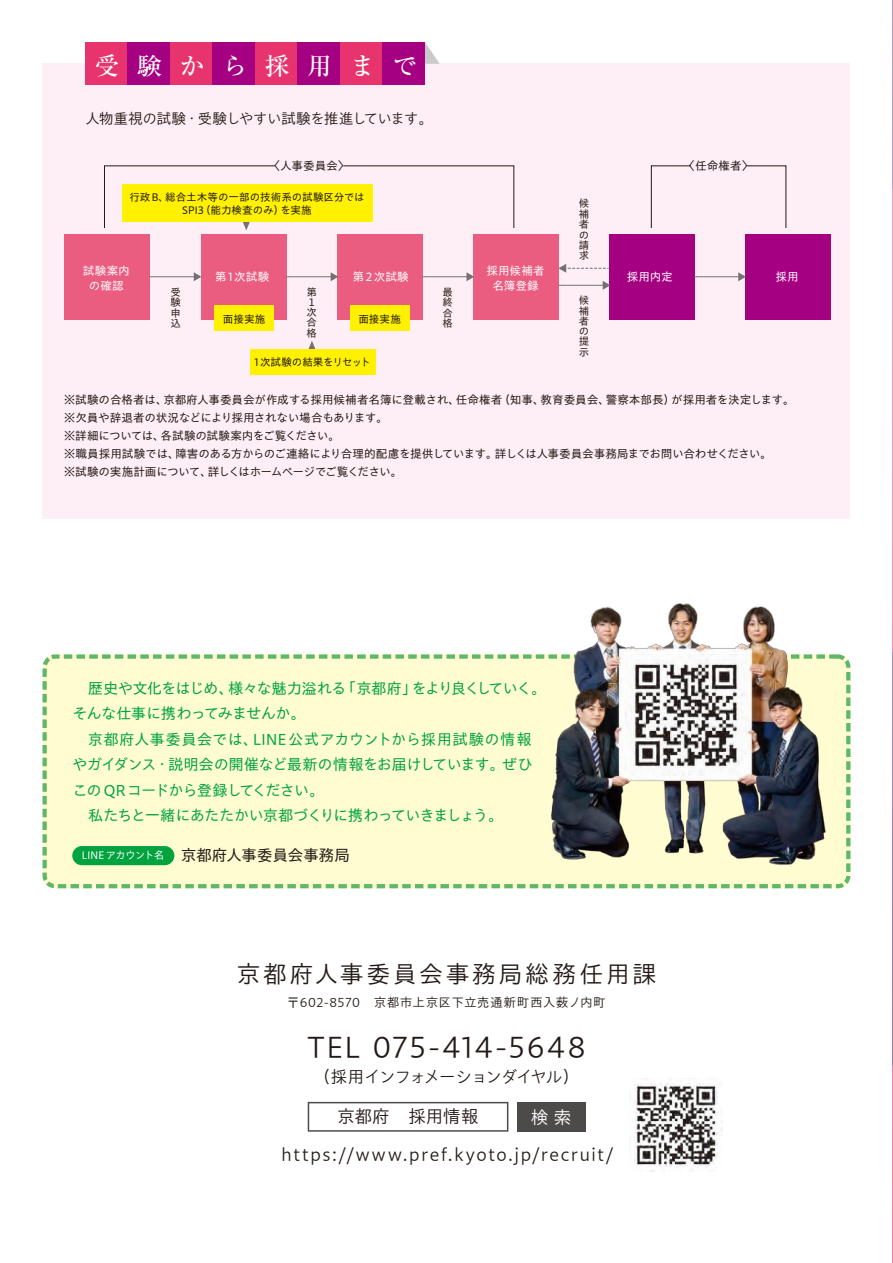
<style>
.page{position:relative;width:893px;height:1263px;background:#fff}
.page>*{position:absolute;margin:0;border:0;box-sizing:border-box;transform-origin:0 0}
.t1{font:300 29.7px "P Aoto Gothic Std N";letter-spacing:.065em;color:#231916}
.t2{font:300 24.45px "P Aoto Gothic Std N";letter-spacing:.08em;color:#231916}
.t3{font:500 24.45px "P Ryumin Pr 6 N";letter-spacing:.74em;color:#fff}
.t4{font:300 18px "P Aoto Gothic Std N";letter-spacing:.09em;color:#231916}
.t5{font:300 18px "P Aoto Gothic Std N";color:#fff}
.t6{font:300 16.95px "P Aoto Gothic Std N";letter-spacing:-.1em;color:#231916}
.t7{font:15.9px "P Aoto Gothic Std N";letter-spacing:-.03em;color:#231916}
.t8{font:15.45px/25.5px "P Aoto Gothic Std N";letter-spacing:-.055em;color:#00a33e}
.t9{font:15.45px "P Aoto Gothic Std N";letter-spacing:.01em;color:#00a33e}
.t10{font:15.45px "P Aoto Gothic Std N";letter-spacing:-.08em;color:#00a33e}
.t11{font:300 14.85px "P Aoto Gothic Std N";letter-spacing:-.06em;color:#231916}
.t12{font:300 12.75px "P Aoto Gothic Std N";letter-spacing:.025em;color:#231916}
.t13{font:11.7px/18px "P Aoto Gothic Std N";letter-spacing:-.03em;color:#231916}
.t14{font:11.7px/14.9px "P Aoto Gothic Std N";color:#fff;text-align:center}
.t15{font:10.65px/13.4px "P Aoto Gothic Std N";letter-spacing:-.01em;color:#231916;text-align:center}
.t16{font:10.65px "P Aoto Gothic Std N";letter-spacing:-.03em;color:#231916}
.t17{font:10.5px "P Aoto Gothic Std N";color:#231916}
.s1{font-size:10.65px;color:#fff}
</style>
<div class="page">
<div style="left:43px;top:64px;width:807px;height:455px;background:#fdeff5"></div>
<svg style="left:892px;top:495px;width:1px;height:768px"></svg>
<svg style="left:892px;top:0;width:1px;height:495px"></svg>
<svg style="left:892px;top:645px;width:1px;height:428px"></svg>
<div style="left:43px;top:654px;width:807px;height:234px;background:#fffcd2"></div>
<svg style="left:425px;top:43px;width:15px;height:21px"></svg>
<div style="left:85px;top:43px;width:43px;height:42px;background:#e7346e"></div>
<div style="left:128px;top:43px;width:42px;height:42px;background:#a50082"></div>
<div style="left:170px;top:43px;width:43px;height:42px;background:#e7346e"></div>
<div style="left:213px;top:43px;width:42px;height:42px;background:#a50082"></div>
<div style="left:255px;top:43px;width:43px;height:42px;background:#e7346e"></div>
<div style="left:298px;top:43px;width:42px;height:42px;background:#a50082"></div>
<div style="left:340px;top:43px;width:43px;height:42px;background:#e7346e"></div>
<div style="left:383px;top:43px;width:42px;height:42px;background:#a50082"></div>
<svg style="left:308px;top:341px;width:8px;height:8px"></svg>
<div style="left:250px;top:349px;width:126px;height:25px;background:#fff100"></div>
<div style="left:65px;top:234px;width:85px;height:85px;background:#ea5d80"></div>
<div style="left:201px;top:234px;width:85px;height:85px;background:#ea5d80"></div>
<div style="left:337px;top:234px;width:85px;height:85px;background:#ea5d80"></div>
<div style="left:473px;top:234px;width:85px;height:85px;background:#ea5d80"></div>
<div style="left:609px;top:234px;width:85px;height:85px;background:#a50082"></div>
<div style="left:745px;top:234px;width:85px;height:85px;background:#a50082"></div>
<div style="left:122px;top:185px;width:251px;height:37px;background:#fff100"></div>
<div style="left:214px;top:305px;width:60px;height:26px;background:#fff100"></div>
<div style="left:350px;top:305px;width:59px;height:26px;background:#fff100"></div>
<hr style="left:149px;top:276px;width:46px;height:1px;background:#727272">
<svg style="left:194px;top:272px;width:8px;height:9px"></svg>
<hr style="left:286px;top:276px;width:46px;height:1px;background:#727272">
<svg style="left:331px;top:272px;width:7px;height:9px"></svg>
<hr style="left:422px;top:276px;width:46px;height:1px;background:#727272">
<svg style="left:466px;top:272px;width:8px;height:9px"></svg>
<hr style="left:694px;top:276px;width:46px;height:1px;background:#727272">
<svg style="left:738px;top:272px;width:8px;height:9px"></svg>
<hr style="left:558px;top:285px;width:46px;height:1px;background:#727272">
<svg style="left:603px;top:281px;width:7px;height:9px"></svg>
<svg style="left:558px;top:264px;width:51px;height:9px"></svg>
<svg style="left:104px;top:165px;width:172px;height:65px"></svg>
<svg style="left:343px;top:165px;width:171px;height:63px"></svg>
<svg style="left:651px;top:165px;width:40px;height:63px"></svg>
<svg style="left:746px;top:165px;width:40px;height:63px"></svg>
<svg style="left:308px;top:1102px;width:200px;height:30px"></svg>
<div style="left:517px;top:1102px;width:68px;height:30px;background:#4d4a4a"></div>
<img style="left:629px;top:1078px;width:94px;height:94px">
<img style="left:541px;top:603px;width:290px;height:269px">
<img style="left:626px;top:655px;width:120px;height:120px">
<div style="left:72px;top:846px;width:102px;height:19px;background:#00a33e;border-radius:10px"></div>
<h2 class="t3" style="left:95px;top:46px;width:324px">受験から採用まで</h2>
<p class="t11" style="left:85px;top:108px;width:350px">人物重視の試験・受験しやすい試験を推進しています。</p>
<p class="t13" style="left:269px;top:158px;width:82px">〈人事委員会〉</p>
<p class="t15" style="left:129px;top:191px;width:237px">行政 B、総合土木等の一部の技術系の試験区分では<br>SPI3（能力検査のみ）を実施</p>
<p class="t17" style="left:579px;top:196px;width:12px">候</p>
<p class="t17" style="left:579px;top:207px;width:12px">補</p>
<p class="t17" style="left:579px;top:217px;width:12px">者</p>
<p class="t17" style="left:579px;top:227px;width:12px">の</p>
<p class="t17" style="left:579px;top:238px;width:12px">請</p>
<p class="t17" style="left:579px;top:248px;width:12px">求</p>
<p class="t13" style="left:683px;top:158px;width:72px">〈任命権者〉</p>
<p class="t14" style="left:83px;top:265px;width:48px">試験案内の確認</p>
<p class="t14" style="left:486px;top:265px;width:60px">採用候補者名簿登録</p>
<p class="t14" style="left:215px;top:270px;width:56px">第1次試験</p>
<p class="t14" style="left:352px;top:270px;width:58px">第2次試験</p>
<p class="t14" style="left:627px;top:270px;width:47px">採用内定</p>
<p class="t14" style="left:775px;top:270px;width:25px">採用</p>
<p class="t17" style="left:307px;top:284px;width:12px">第</p>
<p class="t17" style="left:171px;top:284px;width:12px">受</p>
<p class="t17" style="left:442px;top:284px;width:12px">最</p>
<p class="t17" style="left:579px;top:293px;width:12px">候</p>
<p class="t17" style="left:442px;top:295px;width:12px">終</p>
<p class="t17" style="left:171px;top:295px;width:12px">験</p>
<p class="t17" style="left:307px;top:295px;width:12px">１</p>
<p class="t17" style="left:579px;top:303px;width:12px">補</p>
<p class="t17" style="left:307px;top:305px;width:12px">次</p>
<p class="t17" style="left:171px;top:305px;width:12px">申</p>
<p class="t17" style="left:442px;top:305px;width:12px">合</p>
<p class="t17" style="left:171px;top:316px;width:12px">込</p>
<p class="t15" style="left:223px;top:313px;width:44px">面接実施</p>
<p class="t15" style="left:358px;top:313px;width:44px">面接実施</p>
<p class="t17" style="left:579px;top:314px;width:12px">者</p>
<p class="t17" style="left:307px;top:315px;width:12px">合</p>
<p class="t17" style="left:442px;top:316px;width:12px">格</p>
<p class="t17" style="left:579px;top:324px;width:12px">の</p>
<p class="t17" style="left:307px;top:326px;width:12px">格</p>
<p class="t17" style="left:579px;top:334px;width:12px">提</p>
<p class="t17" style="left:579px;top:345px;width:12px">示</p>
<p class="t16" style="left:254px;top:355px;width:118px">1次試験の結果をリセット</p>
<p class="t13" style="left:64px;top:391px;width:733px">※試験の合格者は、京都府人事委員会が作成する採用候補者名簿に登載され、任命権者（知事、教育委員会、警察本部長）が採用者を決定します。※欠員や辞退者の状況などにより採用されない場合もあります。　<br>※詳細については、各試験の試験案内をご覧ください。<br>※職員採用試験では、障害のある方からのご連絡により合理的配慮を提供しています。詳しくは人事委員会事務局までお問い合わせください。<br>※試験の実施計画について、詳しくはホームページでご覧ください。</p>
<h3 class="t8" style="left:72px;top:676px;width:476px">　歴史や文化をはじめ、様々な魅力溢れる「京都府」をより良くしていく。そんな仕事に携わってみませんか。</h3>
<h3 class="t9" style="left:88px;top:728px;width:446px">京都府人事委員会では、LINE 公式アカウントから採用試験の情報</h3>
<h3 class="t8" style="left:72px;top:753px;width:462px">やガイダンス・説明会の開催など最新の情報をお届けしています。ぜひ</h3>
<h3 class="t10" style="left:72px;top:779px;width:254px">この QR コードから登録してください。</h3>
<h3 class="t8" style="left:88px;top:804px;width:418px">私たちと一緒にあたたかい京都づくりに携わっていきましょう。</h3>
<h3 class="t7" style="left:82px;top:844px;width:270px"><span class="s1">LINEアカウント名</span> 京都府人事委員会事務局</h3>
<h2 class="t2" style="left:236px;top:957px;width:422px">京都府人事委員会事務局総務任用課</h2>
<p class="t12" style="left:287px;top:993px;width:320px">〒602-8570　京都市上京区下立売通新町西入薮ノ内町</p>
<h1 class="t1" style="left:308px;top:1026px;width:279px">TEL 075-414-5648</h1>
<h3 class="t6" style="left:313px;top:1065px;width:269px">（採用インフォメーションダイヤル）</h3>
<h3 class="t4" style="left:337px;top:1104px;width:143px">京都府　採用情報</h3>
<h3 class="t5" style="left:531px;top:1105px;width:42px">検 索</h3>
<h3 class="t4" style="left:282px;top:1142px;width:334px">https://www.pref.kyoto.jp/recruit/</h3>
</div>
